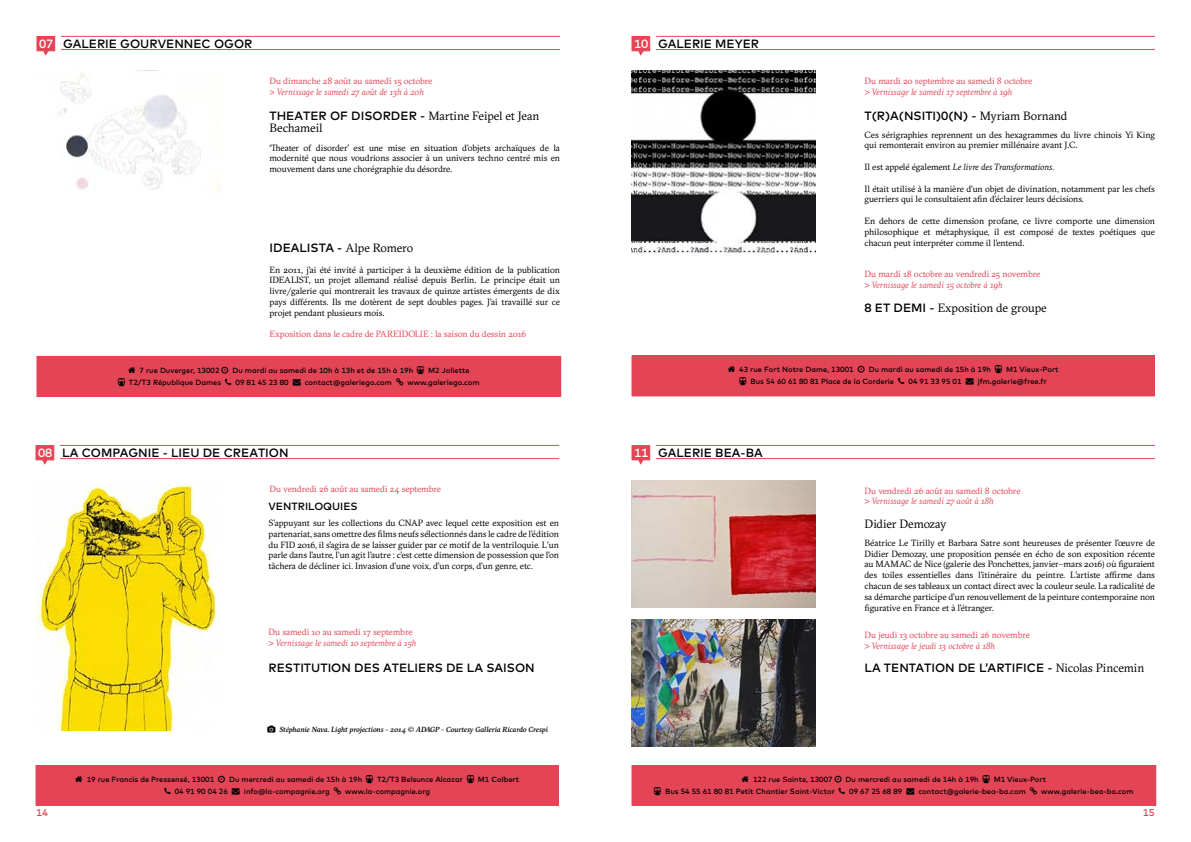
<style>
.page{position:relative;width:1191px;height:842px;background:#fff}
.page>*{position:absolute;margin:0;border:0;box-sizing:border-box;transform-origin:0 0}
.t1{font:500 12px "Mark";color:#000}
.t2{font:12px/12px "GT Sectra";letter-spacing:-.005em;color:#000}
.t3{font:500 10.5px "Mark";color:#000}
.t4{font:500 10px "Mark";color:#e44556}
.t5{font:9px/10.8px "GT Sectra";letter-spacing:-.01em;color:#000;text-align:justify}
.t6{font:9px "GT Sectra";letter-spacing:-.01em;color:#e44556}
.t7{font:italic 9px "GT Sectra";letter-spacing:-.005em;color:#e44556}
.t8{font:italic 9px "GT Sectra";color:#000}
.t9{font:500 7.5px "Mark";color:#000}
.t10{font:italic 500 7.5px "GT Sectra";letter-spacing:-.01em;color:#000}
.s1{color:#fff}
.s2{font-family:"Mark";font-weight:500}
.s3{font-family:"GT Sectra";font-weight:400}
.s4{font-style:normal}
</style>
<div class="page">
<div style="left:632px;top:356px;width:522px;height:40px;background:#e44556"></div>
<div style="left:631px;top:355px;width:524px;height:41px;border:1px solid #e44556"></div>
<hr style="left:60px;top:445px;width:499px;height:1px;background:#e44556">
<svg style="left:35px;top:445px;width:20px;height:20px"></svg>
<hr style="left:60px;top:458px;width:499px;height:1px;background:#e44556">
<div style="left:36px;top:765px;width:522px;height:40px;background:#e44556"></div>
<div style="left:36px;top:765px;width:523px;height:41px;border:1px solid #e44556"></div>
<img style="left:631px;top:71px;width:184px;height:185px">
<hr style="left:656px;top:36px;width:499px;height:1px;background:#e44556">
<svg style="left:631px;top:36px;width:19px;height:20px"></svg>
<hr style="left:656px;top:49px;width:499px;height:1px;background:#e44556">
<div style="left:632px;top:765px;width:523px;height:40px;background:#e44556"></div>
<div style="left:631px;top:765px;width:525px;height:41px;border:1px solid #e44556"></div>
<img style="left:631px;top:480px;width:184px;height:127px">
<hr style="left:656px;top:445px;width:499px;height:1px;background:#e44556">
<svg style="left:631px;top:445px;width:19px;height:20px"></svg>
<hr style="left:656px;top:458px;width:499px;height:1px;background:#e44556">
<div style="left:37px;top:356px;width:524px;height:40px;background:#e44556"></div>
<div style="left:36px;top:356px;width:525px;height:41px;border:1px solid #e44556"></div>
<img style="left:58px;top:72px;width:163px;height:121px">
<hr style="left:61px;top:36px;width:499px;height:1px;background:#e44556">
<svg style="left:36px;top:36px;width:20px;height:20px"></svg>
<hr style="left:61px;top:49px;width:499px;height:1px;background:#e44556">
<img style="left:36px;top:483px;width:181px;height:247px">
<img style="left:631px;top:619px;width:184px;height:127px">
<h1 class="t1" style="left:39px;top:36px;width:215px"><span class="s1">07</span> GALERIE GOURVENNEC OGOR</h1>
<h1 class="t1" style="left:634px;top:36px;width:127px"><span class="s1">10</span> GALERIE MEYER</h1>
<p class="t6" style="left:269px;top:76px;width:164px">Du dimanche 28 août au samedi 15 octobre</p>
<p class="t7" style="left:269px;top:86px;width:156px">&gt; Vernissage le samedi 27 août de 13h à 20h</p>
<p class="t6" style="left:864px;top:76px;width:169px">Du mardi 20 septembre au samedi 8 octobre</p>
<p class="t7" style="left:864px;top:86px;width:149px">&gt; Vernissage le samedi 17 septembre à 19h</p>
<p class="t7" style="left:864px;top:76px;width:170px">&gt; Vente aux enchèr s le dimanche 28 août à 14h</p>
<h1 class="t2" style="left:269px;top:110px;width:271px"><span class="s2">THEATER OF DISORDER -</span> Martine Feipel et Jean<br>Bechameil</h1>
<p class="t5" style="left:269px;top:142px;width:292px">‘Theater of disorder’ est une mise en situation d’objets archaïques de la modernité que nous voudrions associer à un univers techno centré mis en mouvement dans une chorégraphie du désordre.</p>
<h1 class="t1" style="left:269px;top:241px;width:145px">IDEALISTA - <span class="s3">Alpe Romero</span></h1>
<h1 class="t1" style="left:864px;top:109px;width:204px">T(R)A(NSITI)0(N) - <span class="s3">Myriam Bornand</span></h1>
<p class="t5" style="left:864px;top:129px;width:292px">Ces sérigraphies reprennent un des hexagrammes du livre chinois Yi King qui remonterait environ au premier millénaire avant J.C.</p>
<p class="t8" style="left:864px;top:161px;width:191px"><span class="s4">Il est appelé également</span> Le livre des Transformations<span class="s4">.</span></p>
<p class="t5" style="left:864px;top:183px;width:292px">Il était utilisé à la manière d’un objet de divination, notamment par les chefs guerriers qui le consultaient afin d’éclairer leurs décisions.</p>
<p class="t5" style="left:864px;top:216px;width:292px">En dehors de cette dimension profane, ce livre comporte une dimension philosophique et métaphysique, il est composé de textes poétiques que chacun peut interpréter comme il l’entend.</p>
<p class="t5" style="left:269px;top:264px;width:292px">En 2011, j’ai été invité à participer à la deuxième édition de la publication IDEALIST, un projet allemand réalisé depuis Berlin. Le principe était un livre/galerie qui montrerait les travaux de quinze artistes émergents de dix pays différents. Ils me dotèrent de sept doubles pages. J’ai travaillé sur ce projet pendant plusieurs mois.</p>
<p class="t6" style="left:269px;top:329px;width:258px">Exposition dans le cadre de PAREIDOLIE : la saison du dessin 2016</p>
<p class="t6" style="left:864px;top:268px;width:177px">Du mardi 18 octobre au vendredi 25 novembre</p>
<p class="t7" style="left:864px;top:279px;width:140px">&gt; Vernissage le samedi 15 octobre à 19h</p>
<p class="t7" style="left:864px;top:268px;width:170px">&gt; Vente aux enchères le dimanch 28 août à 14h</p>
<h1 class="t2" style="left:864px;top:302px;width:184px"><span class="s2">8 ET DEMI -</span> Exposition de groupe</h1>
<p class="t9" style="left:140px;top:366px;width:81px">7 rue Duverger, 13002</p>
<p class="t9" style="left:232px;top:366px;width:182px">Du mardi au samedi de 10h à 13h et de 15h à 19h</p>
<p class="t9" style="left:428px;top:366px;width:43px">M2 Joliette</p>
<p class="t9" style="left:129px;top:378px;width:94px">T2/T3 République Dames</p>
<p class="t9" style="left:236px;top:378px;width:158px">09 81 45 23 80 → contact@galeriego.com</p>
<p class="t9" style="left:407px;top:378px;width:74px">www.galeriego.com</p>
<p class="t9" style="left:739px;top:365px;width:116px">43 rue Fort Notre Dame, 13001</p>
<p class="t9" style="left:868px;top:365px;width:124px">Du mardi au samedi de 15h à 19h</p>
<p class="t9" style="left:1006px;top:365px;width:54px">M1 Vieux-Port</p>
<p class="t9" style="left:750px;top:377px;width:145px">Bus 54 60 61 80 81 Place de la Corderie</p>
<p class="t9" style="left:908px;top:377px;width:140px">04 91 33 95 01 → jfm.galerie@free.fr</p>
<h1 class="t1" style="left:38px;top:445px;width:252px"><span class="s1">08</span> LA COMPAGNIE - LIEU DE CREATION</h1>
<h1 class="t1" style="left:634px;top:445px;width:130px"><span class="s1">11</span> GALERIE BEA-BA</h1>
<p class="t6" style="left:269px;top:483px;width:173px">Du vendredi 26 août au samedi 24 septembre</p>
<p class="t3" style="left:268px;top:500px;width:91px">VENTRILOQUIES</p>
<p class="t6" style="left:864px;top:485px;width:158px">Du vendredi 26 août au samedi 8 octobre</p>
<p class="t7" style="left:864px;top:495px;width:131px">&gt; Vernissage le samedi 27 août à 18h</p>
<p class="t5" style="left:268px;top:517px;width:292px">S’appuyant sur les collections du CNAP avec lequel cette exposition est en partenariat, sans omettre des films neufs sélectionnés dans le cadre de l’édition du FID 2016, il s’agira de se laisser guider par ce motif de la ventriloquie. L’un parle dans l’autre, l’un agit l’autre : c’est cette dimension de possession que l’on tâchera de décliner ici. Invasion d’une voix, d’un corps, d’un genre, etc.</p>
<h1 class="t2" style="left:864px;top:518px;width:84px">Didier Demozay</h1>
<p class="t5" style="left:864px;top:537px;width:292px">Béatrice Le Tirilly et Barbara Satre sont heureuses de présenter l’œuvre de Didier Demozay, une proposition pensée en écho de son exposition récente au MAMAC de Nice (galerie des Ponchettes, janvier–mars 2016) où figuraient des toiles essentielles dans l’itinéraire du peintre. L’artiste affirme dans chacun de ses tableaux un contact direct avec la couleur seule. La radicalité de sa démarche participe d’un renouvellement de la peinture contemporaine non figurative en France et à l’étranger.</p>
<p class="t6" style="left:268px;top:627px;width:145px">Du samedi 10 au samedi 17 septembre</p>
<p class="t7" style="left:268px;top:637px;width:149px">&gt; Vernissage le samedi 10 septembre à 15h</p>
<h1 class="t1" style="left:268px;top:661px;width:268px">RESTITUTION DES ATELIERS DE LA SAISON</h1>
<p class="t6" style="left:864px;top:630px;width:167px">Du jeudi 13 octobre au samedi 26 novembre</p>
<p class="t7" style="left:864px;top:640px;width:132px">&gt; Vernissage le jeudi 13 octobre à 18h</p>
<h1 class="t1" style="left:864px;top:661px;width:281px">LA TENTATION DE L’ARTIFICE - <span class="s3">Nicolas Pincemin</span></h1>
<p class="t10" style="left:279px;top:725px;width:270px">Stéphanie Nava. Light projections - 2014 © ADAGP - Courtesy Galleria Ricardo Crespi</p>
<p class="t9" style="left:87px;top:775px;width:129px">19 rue Francis de Pressensé, 13001</p>
<p class="t9" style="left:229px;top:775px;width:135px">Du mercredi au samedi de 15h à 19h</p>
<p class="t9" style="left:377px;top:775px;width:87px">T2/T3 Belsunce Alcazar</p>
<p class="t9" style="left:478px;top:775px;width:43px">M1 Colbert</p>
<p class="t9" style="left:175px;top:787px;width:156px">04 91 90 04 26 → info@la-compagnie.org</p>
<p class="t9" style="left:345px;top:787px;width:86px">www.la-compagnie.org</p>
<p class="t9" style="left:753px;top:775px;width:81px">122 rue Sainte, 13007</p>
<p class="t9" style="left:845px;top:775px;width:135px">Du mercredi au samedi de 14h à 19h</p>
<p class="t9" style="left:993px;top:775px;width:54px">M1 Vieux-Port</p>
<p class="t9" style="left:665px;top:787px;width:171px">Bus 54 55 61 80 81 Petit Chantier Saint-Victor</p>
<p class="t9" style="left:849px;top:787px;width:178px">09 67 25 68 89 → contact@galerie-bea-ba.com</p>
<p class="t9" style="left:1041px;top:787px;width:94px">www.galerie-bea-ba.com</p>
<p class="t4" style="left:36px;top:807px;width:13px">14</p>
<p class="t4" style="left:1143px;top:807px;width:13px">15</p>
</div>
